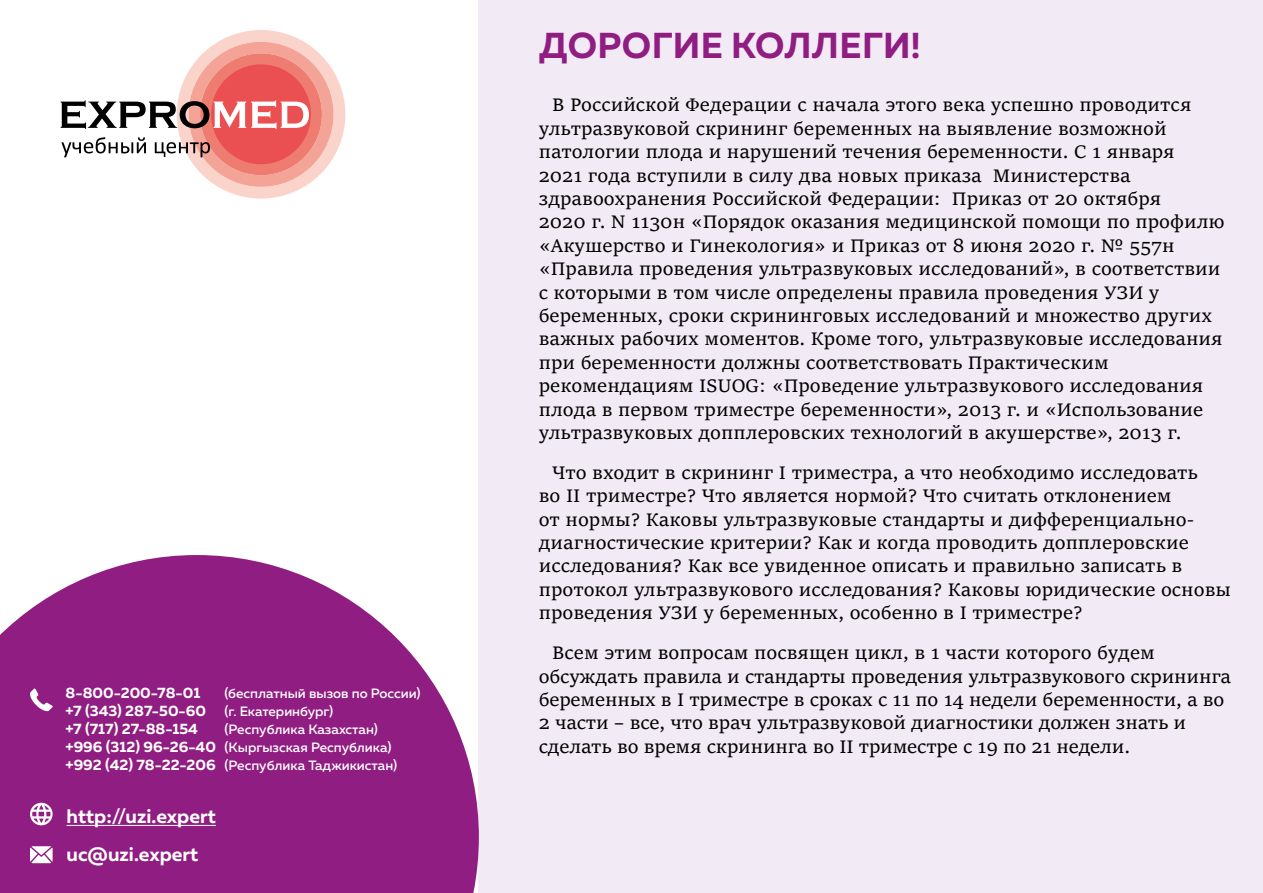
<style>
.page{position:relative;width:1263px;height:893px;background:#fff}
.page>*{position:absolute;margin:0;border:0;box-sizing:border-box;transform-origin:0 0}
.t1{font:700 36px "Muller";letter-spacing:.01em;color:#901d81}
.t2{font:19.5px/23.4px "Sitka Text";color:#000}
.t3{font:700 19.5px/38.4px "Muller";color:#fff}
.t4{font:700 15px/18px "Muller";color:#fff}
.t5{font:500 13.5px/18px "Muller";color:#fff}
.s1{font-weight:500;font-size:13.5px}
.s2{font-weight:700;font-size:15px}
</style>
<div class="page">
<div style="left:479px;top:0;width:784px;height:893px;background:#f2eaf5"></div>
<svg style="left:61px;top:30px;width:284px;height:169px"></svg>
<svg style="left:0;top:555px;width:479px;height:338px;background:#9f3d92"></svg>
<svg style="left:30px;top:688px;width:23px;height:23px"></svg>
<svg style="left:30px;top:803px;width:23px;height:22px"></svg>
<svg style="left:30px;top:846px;width:23px;height:17px"></svg>
<hr style="left:67px;top:825px;width:149px;height:1px;background:#fff">
<p class="t4" style="left:66px;top:684px;width:136px">8-800-200-78-01</p>
<p class="t5" style="left:225px;top:684px;width:198px">(бесплатный вызов по России)</p>
<p class="t4" style="left:66px;top:702px;width:269px">+7 (343) 287-50-60 <span class="s1">(г. Екатеринбург) </span>+7 (717) 27-88-154</p>
<p class="t5" style="left:66px;top:720px;width:333px;text-indent:159px">(Республика Казахстан) <span class="s2">+996 (312) 96-26-40</span> (Кыргызская Республика) <span class="s2">+992 (42) 78-22-206</span> (Республика Таджикистан)</p>
<p class="t3" style="left:67px;top:797px;width:151px">http://uzi.expert uc@uzi.expert</p>
<h1 class="t1" style="left:539px;top:23px;width:383px">ДОРОГИЕ КОЛЛЕГИ!</h1>
<p class="t2" style="left:539px;top:92px;width:687px;text-indent:13px">В Российской Федерации с начала этого века успешно проводится ультразвуковой скрининг беременных на выявление возможной патологии плода и нарушений течения беременности. С 1 января<br>2021 года вступили в силу два новых приказа Министерства здравоохранения Российской Федерации: Приказ от 20 октября<br>2020 г. N 1130н «Порядок оказания медицинской помощи по профилю «Акушерство и Гинекология» и Приказ от 8 июня 2020 г. № 557н «Правила проведения ультразвуковых исследований», в соответствии с которыми в том числе определены правила проведения УЗИ у беременных, сроки скрининговых исследований и множество других важных рабочих моментов. Кроме того, ультразвуковые исследования при беременности должны соответствовать Практическим рекомендациям ISUOG: «Проведение ультразвукового исследования плода в первом триместре беременности», 2013 г. и «Использование ультразвуковых допплеровских технологий в акушерстве», 2013 г.</p>
<p class="t2" style="left:539px;top:459px;width:694px;text-indent:13px">Что входит в скрининг I триместра, а что необходимо исследовать<br>во II триместре? Что является нормой? Что считать отклонением<br>от нормы? Каковы ультразвуковые стандарты и дифференциально&shy;диагностические критерии? Как и когда проводить допплеровские исследования? Как все увиденное описать и правильно записать в протокол ультразвукового исследования? Каковы юридические основы проведения УЗИ у беременных, особенно в I триместре?</p>
<p class="t2" style="left:539px;top:640px;width:694px;text-indent:13px">Всем этим вопросам посвящен цикл, в 1 части которого будем обсуждать правила и стандарты проведения ультразвукового скрининга беременных в I триместре в сроках с 11 по 14 недели беременности, а во 2 части – все, что врач ультразвуковой диагностики должен знать и сделать во время скрининга во II триместре с 19 по 21 недели.</p>
</div>
